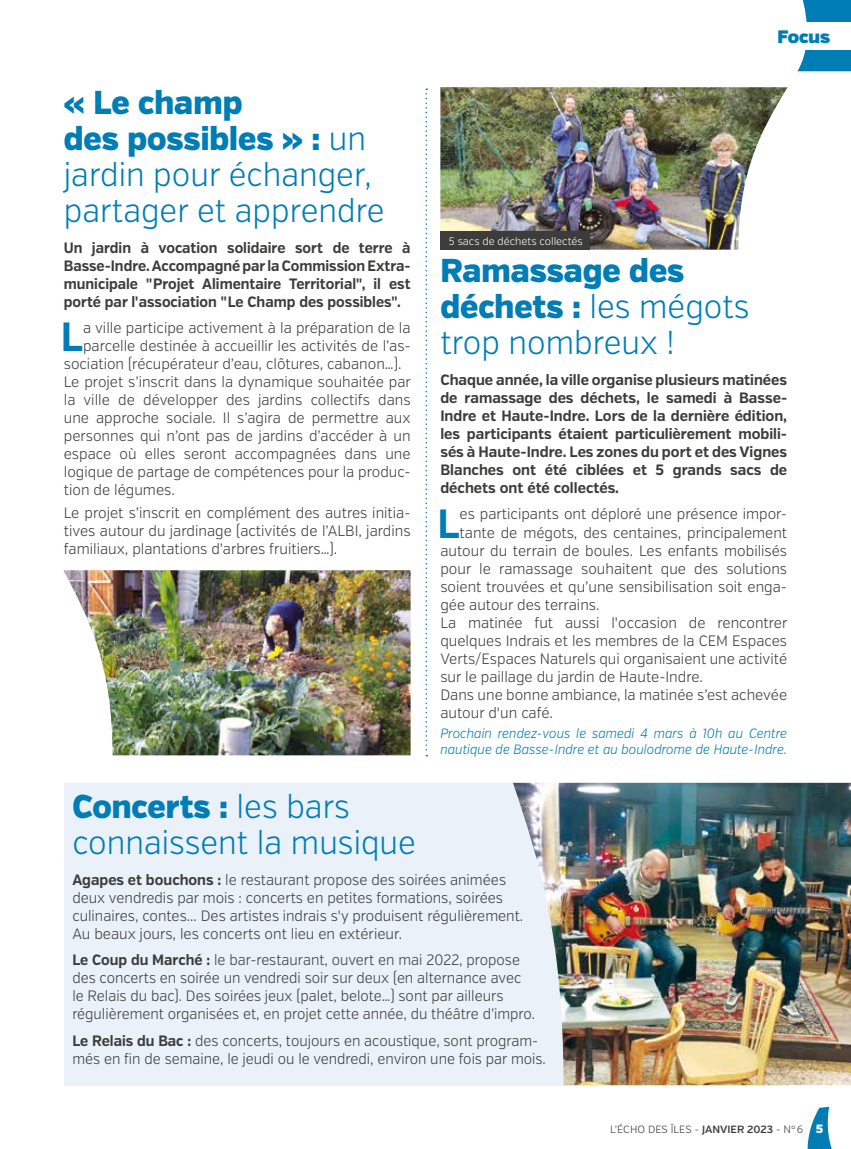
<style>
.page{position:relative;width:851px;height:1149px;background:#fff}
.page>*{position:absolute;margin:0;border:0;box-sizing:border-box;transform-origin:0 0}
.t1{font:700 40.65px "Verb";color:#007db5;scale:.95 1}
.t2{font:300 33px/36px "Verb";color:#007db5;scale:.94 1}
.t3{font:18px "Verb Ultra";color:#007db5}
.t4{font:300 15px/18px "Verb";color:#3c3c3b;text-align:justify;scale:.95 1}
.t5{font:300 15px/18px "Verb";color:#3c3c3b;scale:.93 1}
.t6{font:700 15px/18px "Verb";color:#3c3c3b;text-align:justify;scale:.95 1}
.t7{font:300 15px/18px "Verb";color:#3c3c3b;scale:.94 1}
.t8{font:700 15px/18px "Verb";color:#3c3c3b;text-align:justify;scale:.93 1}
.t9{font:italic 300 13.5px/16.2px "Verb";color:#007db5;scale:.93 1}
.t10{font:300 10.8px "Verb";color:#fff}
.t11{font:300 10.5px "Verb";color:#3c3c3b}
.s1{font-weight:900}
.s2{font-weight:700}
.s3{font-weight:600}
.s4{font-weight:900;font-size:12px;color:#fff}
</style>
<div class="page">
<svg style="left:807px;top:1106px;width:24px;height:42px"></svg>
<svg style="left:797px;top:0;width:53px;height:71px"></svg>
<div style="left:443px;top:22px;width:407px;height:27px;background:#fff"></div>
<div style="left:64px;top:782px;width:723px;height:302px;background:#eaf1f9"></div>
<img style="left:63px;top:570px;width:347px;height:185px">
<img style="left:513px;top:782px;width:337px;height:302px">
<svg style="left:425px;top:88px;width:2px;height:668px"></svg>
<img style="left:440px;top:87px;width:347px;height:162px">
<div style="left:440px;top:231px;width:149px;height:18px;background:#3c3c3b"></div>
<h2 class="t2" style="left:64px;top:85px;width:342px"><span class="s1">« Le champ<br>des possibles » :</span> un jardin pour échanger, partager et apprendre</h2>
<p class="t8" style="left:64px;top:238px;width:374px">Un jardin à vocation solidaire sort de terre à Basse-Indre. Accompagné par la Commission Extra&shy;municipale "Projet Alimentaire Territorial", il est porté par l'association "Le Champ des possibles".</p>
<h1 class="t1" style="left:61px;top:312px;width:25px">L</h1>
<p class="t4" style="left:83px;top:319px;width:346px">a ville participe activement à la préparation de la</p>
<p class="t4" style="left:83px;top:337px;width:346px">parcelle destinée à accueillir les activités de l’as-</p>
<p class="t4" style="left:64px;top:355px;width:357px">sociation (récupérateur d’eau, clôtures, cabanon…).</p>
<p class="t4" style="left:64px;top:373px;width:367px">Le projet s’inscrit dans la dynamique souhaitée par</p>
<p class="t4" style="left:64px;top:391px;width:366px">la ville de développer des jardins collectifs dans</p>
<p class="t4" style="left:64px;top:409px;width:366px">une approche sociale. Il s’agira de permettre aux</p>
<p class="t4" style="left:64px;top:427px;width:366px">personnes qui n’ont pas de jardins d’accéder à un</p>
<p class="t4" style="left:64px;top:445px;width:366px">espace où elles seront accompagnées dans une</p>
<p class="t4" style="left:64px;top:463px;width:366px">logique de partage de compétences pour la produc-</p>
<p class="t4" style="left:64px;top:481px;width:118px">tion de légumes.</p>
<p class="t4" style="left:64px;top:503px;width:366px">Le projet s’inscrit en complément des autres initia&shy;tives autour du jardinage (activités de l’ALBI, jardins familiaux, plantations d’arbres fruitiers…).</p>
<p class="t10" style="left:449px;top:234px;width:135px">5 sacs de déchets collectés</p>
<p class="t3" style="left:777px;top:26px;width:54px">Focus</p>
<h2 class="t2" style="left:440px;top:253px;width:330px"><span class="s1">Ramassage des déchets :</span> les mégots trop nombreux !</h2>
<p class="t6" style="left:440px;top:371px;width:366px">Chaque année, la ville organise plusieurs matinées de ramassage des déchets, le samedi à Basse-Indre et Haute-Indre. Lors de la dernière édition, les participants étaient particulièrement mobili&shy;sés à Haute-Indre. Les zones du port et des Vignes Blanches ont été ciblées et 5 grands sacs de déchets ont été collectés.</p>
<h1 class="t1" style="left:437px;top:498px;width:25px">L</h1>
<p class="t4" style="left:459px;top:505px;width:346px">es participants ont déploré une présence impor-</p>
<p class="t4" style="left:459px;top:523px;width:346px">tante de mégots, des centaines, principalement</p>
<p class="t4" style="left:440px;top:541px;width:366px">autour du terrain de boules. Les enfants mobilisés</p>
<p class="t4" style="left:440px;top:559px;width:366px">pour le ramassage souhaitent que des solutions</p>
<p class="t4" style="left:440px;top:577px;width:366px">soient trouvées et qu’une sensibilisation soit enga-</p>
<p class="t4" style="left:440px;top:595px;width:169px">gée autour des terrains.</p>
<p class="t4" style="left:440px;top:613px;width:367px">La matinée fut aussi l'occasion de rencontrer</p>
<p class="t4" style="left:440px;top:631px;width:366px">quelques Indrais et les membres de la CEM Espaces</p>
<p class="t4" style="left:440px;top:649px;width:366px">Verts/Espaces Naturels qui organisaient une activité</p>
<p class="t4" style="left:440px;top:667px;width:278px">sur le paillage du jardin de Haute-Indre.</p>
<p class="t4" style="left:440px;top:685px;width:366px">Dans une bonne ambiance, la matinée s’est achevée</p>
<p class="t4" style="left:440px;top:703px;width:120px">autour d'un café.</p>
<p class="t9" style="left:440px;top:725px;width:374px">Prochain rendez-vous le samedi 4 mars à 10h au Centre nautique de Basse-Indre et au boulodrome de Haute-Indre.</p>
<h2 class="t2" style="left:72px;top:788px;width:367px"><span class="s1">Concerts :</span> les bars connaissent la musique</h2>
<p class="t7" style="left:72px;top:870px;width:481px"><span class="s2">Agapes et bouchons :</span> le restaurant propose des soirées animées deux vendredis par mois : concerts en petites formations, soirées culinaires, contes... Des artistes indrais s'y produisent régulièrement.<br>Au beaux jours, les concerts ont lieu en extérieur.</p>
<p class="t5" style="left:72px;top:951px;width:499px"><span class="s2">Le Coup du Marché :</span> le bar-restaurant, ouvert en mai 2022, propose des concerts en soirée un vendredi soir sur deux (en alternance avec le Relais du bac). Des soirées jeux (palet, belote…) sont par ailleurs régulièrement organisées et, en projet cette année, du théâtre d’impro.</p>
<p class="t5" style="left:72px;top:1031px;width:510px"><span class="s2">Le Relais du Bac :</span> des concerts, toujours en acoustique, sont program&shy;més en fin de semaine, le jeudi ou le vendredi, environ une fois par mois.</p>
<p class="t11" style="left:610px;top:1122px;width:215px">L’ÉCHO DES ÎLES - <span class="s3">JANVIER 2023</span> - N°6 <span class="s4">5</span></p>
</div>
